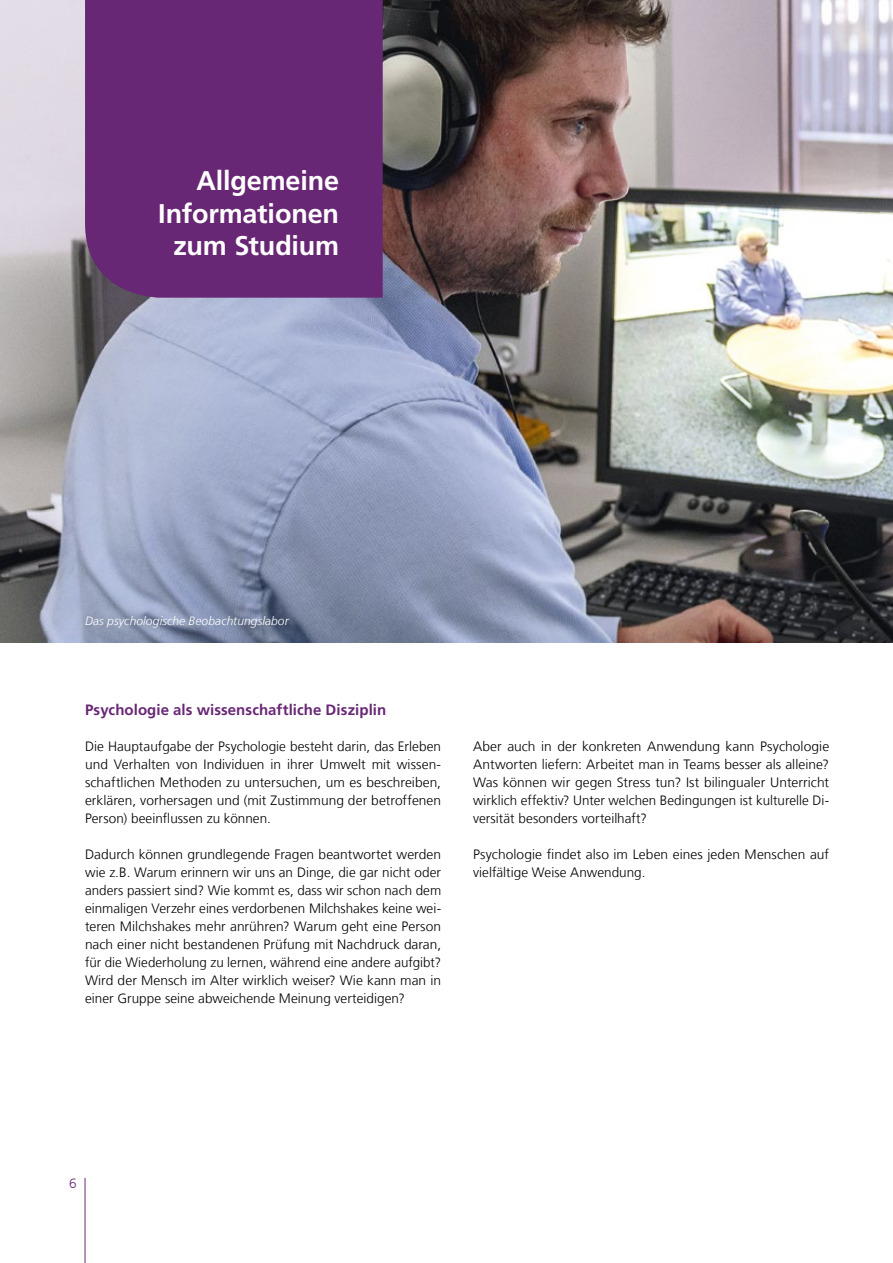
<style>
.page{position:relative;width:893px;height:1263px;background:#fff}
.page>*{position:absolute;margin:0;border:0;box-sizing:border-box;transform-origin:0 0}
.Headline_links{font:700 27px/32.4px "Frutiger LT Com";letter-spacing:-.005em;color:#fff;text-align:right}
.Subheadline{font:700 15px "Frutiger LT Com";letter-spacing:.005em;color:#682775}
.Fließtext{font:300 13.5px/18px "Frutiger LT Com";letter-spacing:.005em;color:#000;text-align:justify}
.t1{font:300 13.5px "Frutiger LT Com";color:#682775}
.t2{font:italic 300 12px "Frutiger LT Com";letter-spacing:.01em;color:#fff}
</style>
<div class="page">
<img style="left:0;top:0;width:893px;height:643px">
<div style="left:85px;top:0;width:298px;height:298px;background:#682775"></div>
<hr style="left:85px;top:1178px;width:1px;height:85px;background:#682775">
<p class="Headline_links" style="left:158px;top:165px;width:182px">Allgemeine<br>Informationen zum Studium</p>
<p class="t2" style="left:85px;top:613px;width:205px">Das psychologische Beobachtungslabor</p>
<p class="Subheadline" style="left:85px;top:701px;width:303px">Psychologie als wissenschaftliche Disziplin</p>
<p class="Fließtext" style="left:85px;top:737px;width:358px">Die Hauptaufgabe der Psychologie besteht darin, das Erleben und Verhalten von Individuen in ihrer Umwelt mit wissen&shy;schaftlichen Methoden zu untersuchen, um es beschreiben, erklären, vorhersagen und (mit Zustimmung der betroffenen Person) beeinflussen zu können.</p>
<p class="Fließtext" style="left:85px;top:845px;width:358px">Dadurch können grundlegende Fragen beantwortet werden wie z.B. Warum erinnern wir uns an Dinge, die gar nicht oder anders passiert sind? Wie kommt es, dass wir schon nach dem einmaligen Verzehr eines verdorbenen Milchshakes keine wei&shy;teren Milchshakes mehr anrühren? Warum geht eine Person nach einer nicht bestandenen Prüfung mit Nachdruck daran, für die Wiederholung zu lernen, während eine andere aufgibt?<br>Wird der Mensch im Alter wirklich weiser? Wie kann man in einer Gruppe seine abweichende Meinung verteidigen?</p>
<p class="Fließtext" style="left:473px;top:737px;width:358px">Aber auch in der konkreten Anwendung kann Psychologie Antworten liefern: Arbeitet man in Teams besser als alleine?<br>Was können wir gegen Stress tun? Ist bilingualer Unterricht wirklich effektiv? Unter welchen Bedingungen ist kulturelle Di&shy;versität besonders vorteilhaft?</p>
<p class="Fließtext" style="left:473px;top:845px;width:358px">Psychologie findet also im Leben eines jeden Menschen auf vielfältige Weise Anwendung.</p>
<p class="t1" style="left:69px;top:1175px;width:9px">6</p>
</div>
